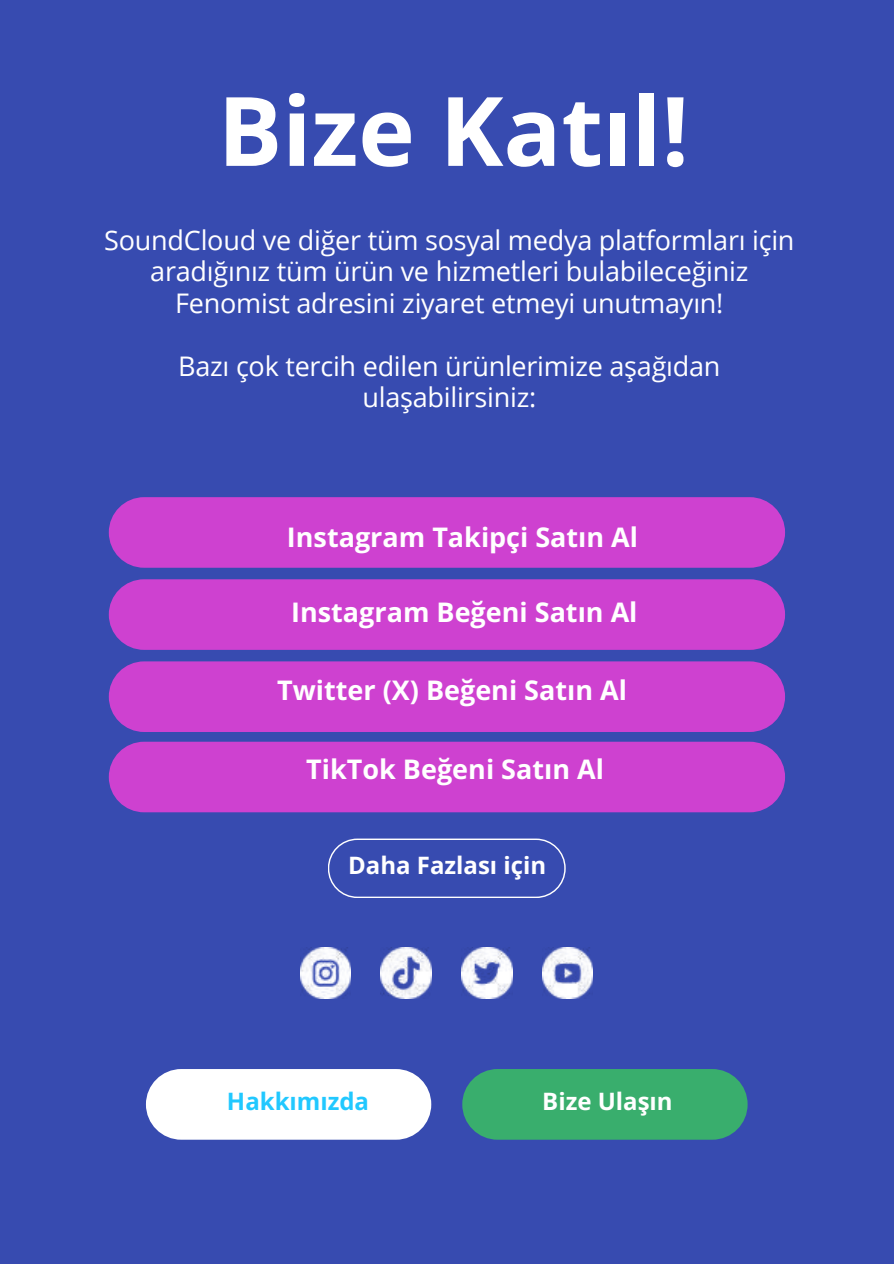
<style>
.page{position:relative;width:894px;height:1264px;background:#fff}
.page>*{position:absolute;margin:0;border:0;box-sizing:border-box;transform-origin:0 0}
.t1{font:700 95.85px "Open Sans";color:#fff}
.t2{font:27px/31.5px "Open Sans";letter-spacing:-.01em;color:#fff;text-align:center}
.t3{font:700 27px "Open Sans";color:#fff}
.t4{font:700 24px "Open Sans";color:#fff}
.t5{font:700 24px "Open Sans";color:#21c8ff}
</style>
<div class="page">
<div style="left:0;top:0;width:893px;height:1263px;background:#374bb0"></div>
<div style="left:109px;top:497px;width:675px;height:70px;background:#ce41d0;border-radius:35px"></div>
<div style="left:109px;top:579px;width:675px;height:71px;background:#ce41d0;border-radius:35px"></div>
<div style="left:109px;top:661px;width:675px;height:71px;background:#ce41d0;border-radius:35px"></div>
<div style="left:109px;top:741px;width:675px;height:71px;background:#ce41d0;border-radius:35px"></div>
<div style="left:462px;top:1069px;width:285px;height:70px;background:#39ae6d;border-radius:35px"></div>
<div style="left:146px;top:1069px;width:285px;height:70px;background:#fff;border-radius:35px"></div>
<svg style="left:328px;top:838px;width:237px;height:60px"></svg>
<img style="left:300px;top:947px;width:51px;height:51px">
<img style="left:381px;top:947px;width:50px;height:51px">
<img style="left:461px;top:947px;width:51px;height:51px">
<img style="left:542px;top:947px;width:50px;height:51px">
<h1 class="t1" style="left:218px;top:63px;width:472px">Bize Katıl!</h1>
<p class="t2" style="left:104px;top:223px;width:691px">SoundCloud ve diğer tüm sosyal medya platformları için aradığınız tüm ürün ve hizmetleri bulabileceğiniz<br>Fenomist adresini ziyaret etmeyi unutmayın!</p>
<p class="t2" style="left:178px;top:349px;width:543px">Bazı çok tercih edilen ürünlerimize aşağıdan ulaşabilirsiniz:</p>
<p class="t3" style="left:287px;top:518px;width:352px">Instagram Takipçi Satın Al</p>
<p class="t3" style="left:291px;top:593px;width:348px">Instagram Beğeni Satın Al</p>
<p class="t3" style="left:277px;top:671px;width:351px">Twitter (X) Beğeni Satın Al</p>
<p class="t3" style="left:306px;top:749px;width:299px">TikTok Beğeni Satın Al</p>
<p class="t4" style="left:348px;top:848px;width:199px">Daha Fazlası için</p>
<p class="t5" style="left:227px;top:1084px;width:143px">Hakkımızda</p>
<p class="t4" style="left:542px;top:1084px;width:132px">Bize Ulaşın</p>
</div>
